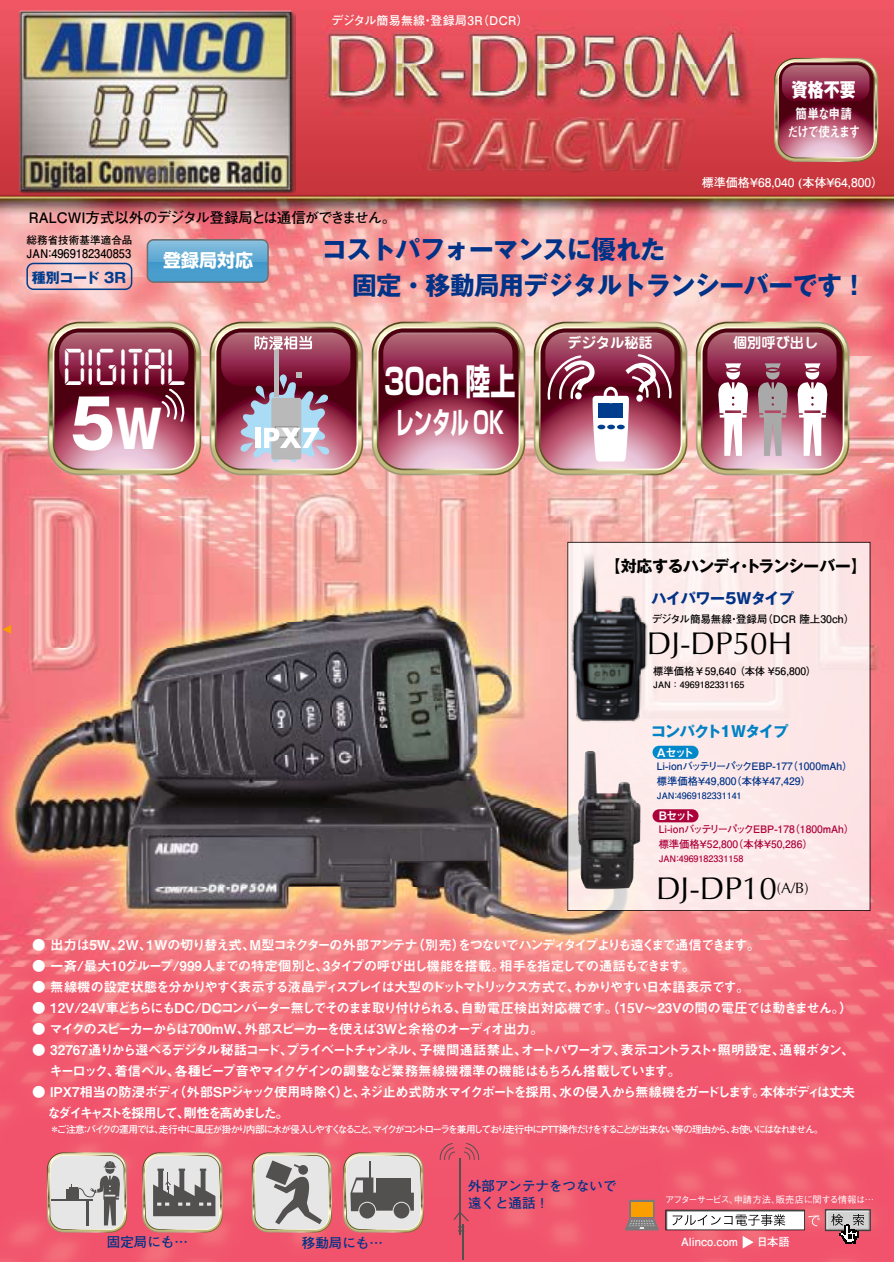
<style>
.page{position:relative;width:894px;height:1262px;background:#fff}
.page>*{position:absolute;margin:0;border:0;box-sizing:border-box;transform-origin:0 0}
.t1{font:700 66.75px "Gothic MB101 Pro";color:#fff;scale:.9 1}
.t2{font:45.45px "Digital ICG";color:#fff;scale:.9 1}
.t3{font:700 35.7px "Shin Go Pro";color:#fff;scale:.7 1}
.t4{font:31.5px "Optima";color:#000}
.t5{font:700 30px "Shin Go Pro";color:#fff;scale:.61 1}
.t6{font:700 25.5px/35.7px "Gothic MB101 Pro";letter-spacing:-.01em;color:#003287}
.t7{font:800 19.2px "Gothic MB101 Pro";color:#fff;scale:.83 1}
.t8{font:700 18px "Shin Go Pro";color:#fff}
.t9{font:700 15.75px "Gothic MB101 Pro";letter-spacing:-.03em;color:#000}
.t10{font:700 15px "Gothic MB101 Pro";letter-spacing:-.025em;color:#003287}
.t11{font:700 15px "Gothic MB101 Pro";letter-spacing:-.055em;color:#0082c5}
.t12{font:700 14.4px "Futo Go B101 Pro";letter-spacing:-.02em;color:#000}
.t13{font:700 14.25px "Jun 501 Pro";color:#fff}
.t14{font:14.1px/17.5px "Midashi Go Pro MB31";letter-spacing:-.095em;color:#fff;text-align:center;scale:.83 1}
.t15{font:700 14.1px "Gothic MB101 Pro";letter-spacing:-.03em;color:#003d8d}
.t16{font:13.5px/21px "Midashi Go Pro MB31";letter-spacing:-.095em;color:#fff}
.t17{font:13.5px/21px "Midashi Go Pro MB31";letter-spacing:-.115em;color:#fff}
.t18{font:13.5px "Midashi Go Pro MB31";letter-spacing:-.12em;color:#fff}
.t19{font:700 13.5px/16.5px "Futo Go B101 Pro";color:#003287}
.t20{font:700 12px "Futo Go B101 Pro";color:#fff}
.t21{font:700 12px "Futo Go B101 Pro";letter-spacing:.025em;color:#fff}
.t22{font:700 12px "Futo Go B101 Pro";color:#000;scale:.92 1}
.t23{font:11.85px "Midashi Go Pro MB31";letter-spacing:-.185em;color:#fff}
.t24{font:700 11.25px "Futo Go B101 Pro";color:#fff}
.t25{font:700 10.5px "Futo Go B101 Pro";color:#000}
.t26{font:700 10.35px/14.7px "Futo Go B101 Pro";color:#ac003a}
.t27{font:700 10.35px/14.7px "Futo Go B101 Pro";color:#003287}
.t28{font:700 10.35px "Futo Go B101 Pro";color:#000}
.t29{font:700 9.75px "Futo Go B101 Pro";letter-spacing:-.135em;color:#fff}
.t30{font:500 9.3px "Gothic BBB Pro";letter-spacing:-.055em;color:#fff}
.t31{font:700 9px "Futo Go B101 Pro";color:#ac003a}
.t32{font:700 9px "Futo Go B101 Pro";color:#003287}
.t33{font:700 9px "Futo Go B101 Pro";color:#000}
.s1{font-size:52.35px}
</style>
<div class="page">
<img style="left:0;top:0;width:894px;height:1261px">
<svg style="left:372px;top:322px;width:153px;height:153px;background:#a96a71"></svg>
<div style="left:383px;top:332px;width:129px;height:54px;background:linear-gradient(to bottom,#ba6e80,#6b0021);border-radius:20px"></div>
<svg style="left:774px;top:58px;width:104px;height:104px;background:#a7626a"></svg>
<div style="left:782px;top:65px;width:87px;height:36px;background:linear-gradient(to bottom,#b96d7f,#6e0025);border-radius:13px"></div>
<div style="left:568px;top:542px;width:302px;height:368px;background:#fde8e8"></div>
<img style="left:578px;top:751px;width:63px;height:138px">
<div style="left:653px;top:809px;width:46px;height:13px;background:#ac003a;border-radius:7px"></div>
<div style="left:653px;top:745px;width:46px;height:14px;background:#0088cb;border-radius:7px"></div>
<img style="left:569px;top:496px;width:80px;height:226px">
<img style="left:19px;top:11px;width:276px;height:231px">
<svg style="left:343px;top:1152px;width:80px;height:80px;background:#b2a9a4"></svg>
<svg style="left:629px;top:1199px;width:26px;height:19px"></svg>
<svg style="left:625px;top:1217px;width:34px;height:13px"></svg>
<div style="left:631px;top:1201px;width:22px;height:15px;background:#fb9f00"></div>
<svg style="left:3px;top:625px;width:8px;height:8px"></svg>
<svg style="left:665px;top:1209px;width:206px;height:39px"></svg>
<img style="left:210px;top:322px;width:153px;height:153px">
<svg style="left:696px;top:322px;width:153px;height:153px;background:#b27c84"></svg>
<svg style="left:147px;top:240px;width:121px;height:42px;background:#5ba7d2"></svg>
<div style="left:147px;top:239px;width:122px;height:44px;border:2px solid #716f6f;border-radius:6px"></div>
<svg style="left:252px;top:1152px;width:80px;height:80px;background:#c2bab5"></svg>
<svg style="left:48px;top:322px;width:153px;height:153px;background:#a35a67"></svg>
<svg style="left:142px;top:1152px;width:81px;height:80px;background:#b6aca7"></svg>
<svg style="left:47px;top:1152px;width:80px;height:80px;background:#c7bfba"></svg>
<svg style="left:534px;top:322px;width:153px;height:153px;background:#aa707b"></svg>
<svg style="left:463px;top:1142px;width:17px;height:18px"></svg>
<svg style="left:439px;top:1142px;width:17px;height:18px"></svg>
<hr style="left:459px;top:1157px;width:1px;height:77px;background:#535150">
<hr style="left:462px;top:1223px;width:1px;height:36px;background:#535150">
<svg style="left:452px;top:1210px;width:18px;height:21px"></svg>
<div style="left:26px;top:263px;width:106px;height:27px;border:2px solid #003d8d;border-radius:6px"></div>
<p class="t21" style="left:332px;top:11px;width:199px">デジタル簡易無線・登録局3R（DCR）</p>
<p class="t12" style="left:29px;top:206px;width:369px">RALCWI方式以外のデジタル登録局とは通信ができません。</p>
<h3 class="t7" style="left:792px;top:74px;width:78px">資格不要</h3>
<p class="t14" style="left:787px;top:104px;width:90px">簡単な申請<br>だけで使えます</p>
<p class="t20" style="left:702px;top:173px;width:183px">標準価格￥68,040 (本体¥64,800）</p>
<p class="t25" style="left:27px;top:232px;width:107px">総務省技術基準適合品</p>
<p class="t22" style="left:27px;top:244px;width:115px">JAN：4969182340853</p>
<p class="t15" style="left:32px;top:265px;width:96px">種別コード 3R</p>
<h3 class="t8" style="left:163px;top:246px;width:91px">登録局対応</h3>
<h2 class="t2" style="left:63px;top:337px;width:138px">DIGITAL</h2>
<h1 class="t1" style="left:70px;top:368px;width:105px">5<span class="s1">W</span></h1>
<h3 class="t6" style="left:352px;top:228px;width:516px;text-indent:-30px">コストパフォーマンスに優れた<br>固定・移動局用デジタルトランシーバーです！</h3>
<h3 class="t3" style="left:384px;top:353px;width:189px">30ch 陸上</h3>
<h3 class="t5" style="left:396px;top:399px;width:180px">レンタル OK</h3>
<p class="t13" style="left:568px;top:331px;width:87px">デジタル秘話</p>
<p class="t13" style="left:733px;top:331px;width:87px">個別呼び出し</p>
<p class="t9" style="left:605px;top:553px;width:263px">【対応するハンディ・トランシーバー】</p>
<p class="t10" style="left:652px;top:586px;width:144px">ハイパワー5Wタイプ</p>
<p class="t25" style="left:652px;top:610px;width:204px">デジタル簡易無線・登録局（DCR 陸上30ｃｈ）</p>
<h3 class="t4" style="left:647px;top:625px;width:147px">DJ-DP50H</h3>
<p class="t28" style="left:653px;top:662px;width:165px">標準価格￥59,640 （本体 ¥56,800）</p>
<p class="t33" style="left:653px;top:677px;width:93px">JAN：4969182331165</p>
<p class="t11" style="left:651px;top:718px;width:139px">コンパクト1Wタイプ</p>
<p class="t23" style="left:657px;top:743px;width:39px">Aセット</p>
<p class="t27" style="left:657px;top:757px;width:197px">Li-ionバッテリーパックEBP-177（1000mAh）標準価格￥49,800（本体¥47,429）</p>
<p class="t32" style="left:657px;top:788px;width:86px">JAN：4969182331141</p>
<p class="t23" style="left:659px;top:806px;width:38px">Bセット</p>
<p class="t26" style="left:659px;top:820px;width:197px">Li-ionバッテリーパックEBP-178（1800mAh）標準価格￥52,800（本体¥50,286）</p>
<p class="t31" style="left:659px;top:851px;width:86px">JAN：4969182331158</p>
<h3 class="t4" style="left:656px;top:869px;width:154px">DJ-DP10<sup>(A/B)</sup></h3>
<p class="t18" style="left:32px;top:934px;width:730px">● 出力は5W、2W、1Wの切り替え式、M型コネクターの外部アンテナ（別売）をつないでハンディタイプよりも遠くまで通信できます。</p>
<p class="t16" style="left:32px;top:953px;width:665px">● 一斉/最大10グループ/999人までの特定個別と、3タイプの呼び出し機能を搭載。相手を指定しての通話もできます。</p>
<p class="t16" style="left:32px;top:974px;width:719px">● 無線機の設定状態を分かりやすく表示する液晶ディスプレイは大型のドットマトリックス方式で、わかりやすい日本語表示です。</p>
<p class="t16" style="left:32px;top:995px;width:822px">● 12V/24V車どちらにもDC/DCコンバーター無しでそのまま取り付けられる、自動電圧検出対応機です。（15V～23Vの間の電圧では動きません。）</p>
<p class="t18" style="left:32px;top:1018px;width:513px">● マイクのスピーカーからは700mＷ、外部スピーカーを使えば3Wと余裕のオーディオ出力。</p>
<p class="t17" style="left:32px;top:1037px;width:824px">● 32767通りから選べるデジタル秘話コード、プライベートチャンネル、子機間通話禁止、オートパワーオフ、表示コントラスト・照明設定、通報ボタン、　 キーロック、着信ベル、各種ビープ音やマイクゲインの調整など業務無線機標準の機能はもちろん搭載しています。</p>
<p class="t16" style="left:32px;top:1079px;width:825px">● IPX7相当の防浸ボディ（外部SPジャック使用時除く）と、ネジ止め式防水マイクポートを採用、水の侵入から無線機をガードします。本体ボディは丈夫　 なダイキャストを採用して、剛性を高めました。</p>
<p class="t29" style="left:50px;top:1121px;width:775px">＊ご注意：バイクの運用では、走行中に風圧が掛かり内部に水が侵入しやすくなること、マイクがコントローラを兼用しており走行中にPTT操作だけをすることが出来ない等の理由から、お使いにはなれません。</p>
<p class="t19" style="left:107px;top:1231px;width:82px">固定局にも…</p>
<p class="t19" style="left:302px;top:1233px;width:82px">移動局にも…</p>
<p class="t19" style="left:468px;top:1176px;width:150px">外部アンテナをつないで遠くと通話！</p>
<p class="t30" style="left:665px;top:1192px;width:210px">アフターサービス、申請方法、販売店に関する情報は…</p>
<p class="t24" style="left:681px;top:1232px;width:58px">Alinco.com</p>
<p class="t24" style="left:757px;top:1232px;width:34px">日本語</p>
</div>
